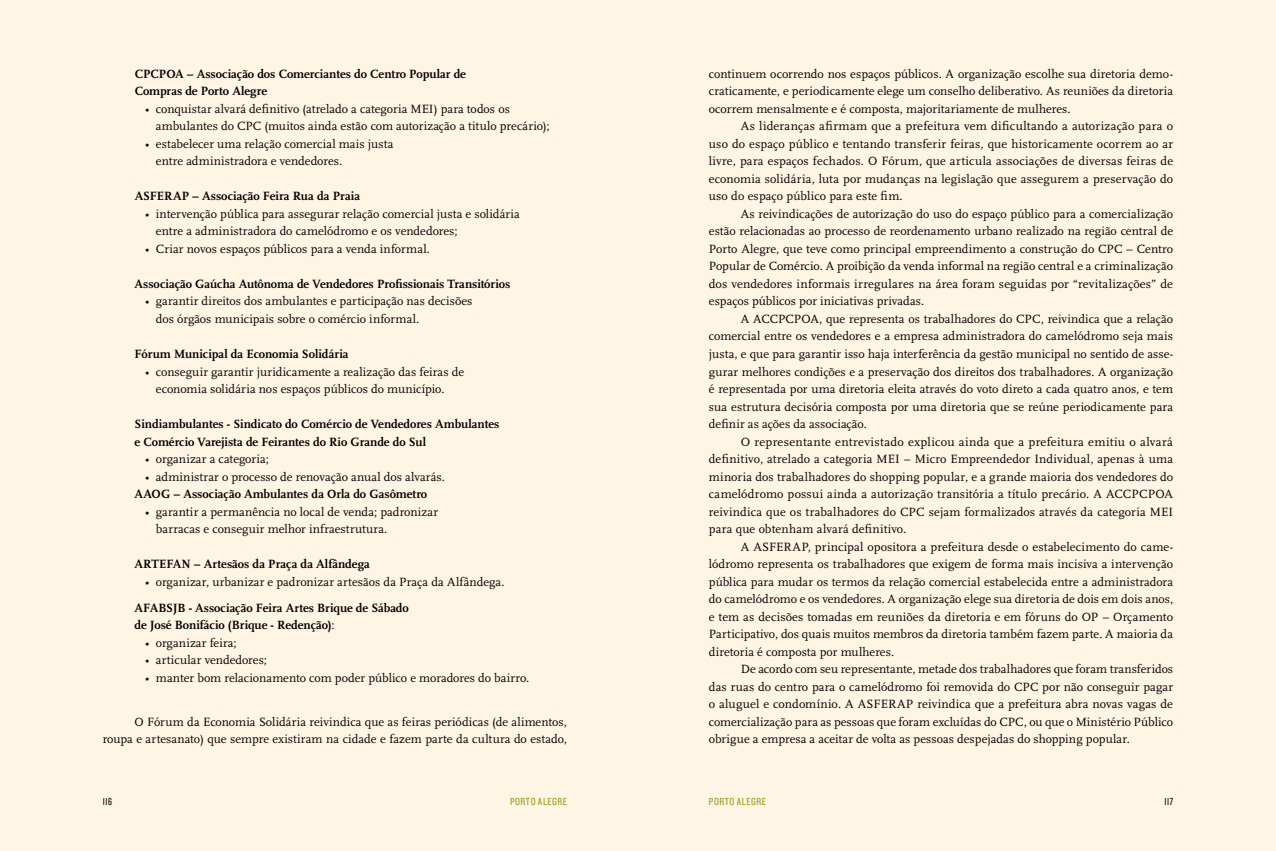
<style>
.page{position:relative;width:1276px;height:851px;background:#fff}
.page>*{position:absolute;margin:0;border:0;box-sizing:border-box;transform-origin:0 0}
.t1{font:12.5px/17.5px "Scala";letter-spacing:.005em;color:#000;text-align:justify}
.t2{font:700 12.5px/17.5px "Scala";color:#000}
.t3{font:10.62px "Knockout HTF29 Junior Liteweight";letter-spacing:.055em;color:#9ead35}
.t4{font:10.62px "Knockout HTF28 Junior Featherwt";letter-spacing:.05em;color:#000}
.s1{font-weight:400}
</style>
<div class="page">
<div style="left:0;top:0;width:1276px;height:850px;background:#fff5e4"></div>
<p class="t2" style="left:135px;top:65px;width:333px">CPCPOA – Associação dos Comerciantes do Centro Popular de<br>Compras de Porto Alegre</p>
<p class="t1" style="left:156px;top:100px;width:395px;text-indent:-11px">• conquistar alvará definitivo (atrelado a categoria MEI) para todos os ambulantes do CPC (muitos ainda estão com autorização a titulo precário);</p>
<p class="t1" style="left:156px;top:135px;width:239px;text-indent:-11px">• estabelecer uma relação comercial mais justa entre administradora e vendedores.</p>
<p class="t2" style="left:135px;top:188px;width:227px">ASFERAP – Associação Feira Rua da Praia</p>
<p class="t1" style="left:156px;top:205px;width:365px;text-indent:-11px">• intervenção pública para assegurar relação comercial justa e solidária entre a administradora do camelódromo e os vendedores;</p>
<p class="t1" style="left:145px;top:240px;width:286px">• Criar novos espaços públicos para a venda informal.</p>
<p class="t2" style="left:135px;top:275px;width:377px">Associação Gaúcha Autônoma de Vendedores Profissionais Transitórios</p>
<p class="t1" style="left:156px;top:293px;width:318px;text-indent:-11px">• garantir direitos dos ambulantes e participação nas decisões dos órgãos municipais sobre o comércio informal.</p>
<p class="t2" style="left:135px;top:345px;width:215px">Fórum Municipal da Economia Solidária</p>
<p class="t1" style="left:156px;top:363px;width:310px;text-indent:-11px">• conseguir garantir juridicamente a realização das feiras de economia solidária nos espaços públicos do município.</p>
<p class="t2" style="left:135px;top:415px;width:366px">Sindiambulantes - Sindicato do Comércio de Vendedores Ambulantes e Comércio Varejista de Feirantes do Rio Grande do Sul</p>
<p class="t1" style="left:145px;top:450px;width:125px">• organizar a categoria;</p>
<p class="t1" style="left:145px;top:468px;width:301px">• administrar o processo de renovação anual dos alvarás.</p>
<p class="t2" style="left:135px;top:485px;width:294px">AAOG – Associação Ambulantes da Orla do Gasômetro</p>
<p class="t1" style="left:156px;top:503px;width:284px;text-indent:-11px">• garantir a permanência no local de venda; padronizar barracas e conseguir melhor infraestrutura.</p>
<p class="t2" style="left:135px;top:555px;width:237px">ARTEFAN – Artesãos da Praça da Alfândega</p>
<p class="t1" style="left:145px;top:573px;width:361px">• organizar, urbanizar e padronizar artesãos da Praça da Alfândega.</p>
<p class="t2" style="left:135px;top:599px;width:276px">AFABSJB - Associação Feira Artes Brique de Sábado de José Bonifácio (Brique - Redenção)<span class="s1">:</span></p>
<p class="t1" style="left:145px;top:634px;width:93px">• organizar feira;</p>
<p class="t1" style="left:145px;top:651px;width:123px">• articular vendedores;</p>
<p class="t1" style="left:145px;top:669px;width:386px">• manter bom relacionamento com poder público e moradores do bairro.</p>
<p class="t1" style="left:103px;top:713px;width:466px;text-align:right">O Fórum da Economia Solidária reivindica que as feiras periódicas (de alimentos, roupa e artesanato) que sempre existiram na cidade e fazem parte da cultura do estado,</p>
<p class="t1" style="left:709px;top:65px;width:466px">continuem ocorrendo nos espaços públicos. A organização escolhe sua diretoria demo&shy;craticamente, e periodicamente elege um conselho deliberativo. As reuniões da diretoria ocorrem mensalmente e é composta, majoritariamente de mulheres.</p>
<p class="t1" style="left:709px;top:118px;width:466px;text-indent:32px">As lideranças afirmam que a prefeitura vem dificultando a autorização para o uso do espaço público e tentando transferir feiras, que historicamente ocorrem ao ar livre, para espaços fechados. O Fórum, que articula associações de diversas feiras de economia solidária, luta por mudanças na legislação que assegurem a preservação do uso do espaço público para este fim.</p>
<p class="t1" style="left:709px;top:205px;width:466px;text-indent:32px">As reivindicações de autorização do uso do espaço público para a comercialização estão relacionadas ao processo de reordenamento urbano realizado na região central de Porto Alegre, que teve como principal empreendimento a construção do CPC – Centro Popular de Comércio. A proibição da venda informal na região central e a criminalização dos vendedores informais irregulares na área foram seguidas por “revitalizações” de espaços públicos por iniciativas privadas.</p>
<p class="t1" style="left:709px;top:310px;width:466px;text-indent:32px">A ACCPCPOA, que representa os trabalhadores do CPC, reivindica que a relação comercial entre os vendedores e a empresa administradora do camelódromo seja mais justa, e que para garantir isso haja interferência da gestão municipal no sentido de asse&shy;gurar melhores condições e a preservação dos direitos dos trabalhadores. A organização é representada por uma diretoria eleita através do voto direto a cada quatro anos, e tem sua estrutura decisória composta por uma diretoria que se reúne periodicamente para definir as ações da associação.</p>
<p class="t1" style="left:709px;top:433px;width:466px;text-indent:32px">O representante entrevistado explicou ainda que a prefeitura emitiu o alvará definitivo, atrelado a categoria MEI – Micro Empreendedor Individual, apenas à uma minoria dos trabalhadores do shopping popular, e a grande maioria dos vendedores do camelódromo possui ainda a autorização transitória a título precário. A ACCPCPOA reivindica que os trabalhadores do CPC sejam formalizados através da categoria MEI para que obtenham alvará definitivo.</p>
<p class="t1" style="left:709px;top:538px;width:466px;text-indent:32px">A ASFERAP, principal opositora a prefeitura desde o estabelecimento do came&shy;lódromo representa os trabalhadores que exigem de forma mais incisiva a intervenção pública para mudar os termos da relação comercial estabelecida entre a administradora do camelódromo e os vendedores. A organização elege sua diretoria de dois em dois anos, e tem as decisões tomadas em reuniões da diretoria e em fóruns do OP – Orçamento Participativo, dos quais muitos membros da diretoria também fazem parte. A maioria da diretoria é composta por mulheres.</p>
<p class="t1" style="left:709px;top:660px;width:466px;text-indent:32px">De acordo com seu representante, metade dos trabalhadores que foram transferidos das ruas do centro para o camelódromo foi removida do CPC por não conseguir pagar o aluguel e condomínio. A ASFERAP reivindica que a prefeitura abra novas vagas de comercialização para as pessoas que foram excluídas do CPC, ou que o Ministério Público obrigue a empresa a aceitar de volta as pessoas despejadas do shopping popular.</p>
<p class="t3" style="left:510px;top:795px;width:58px">PORTO ALEGRE</p>
<p class="t3" style="left:709px;top:795px;width:58px">PORTO ALEGRE</p>
<p class="t4" style="left:103px;top:795px;width:11px">116</p>
<p class="t4" style="left:1164px;top:795px;width:10px">117</p>
</div>
